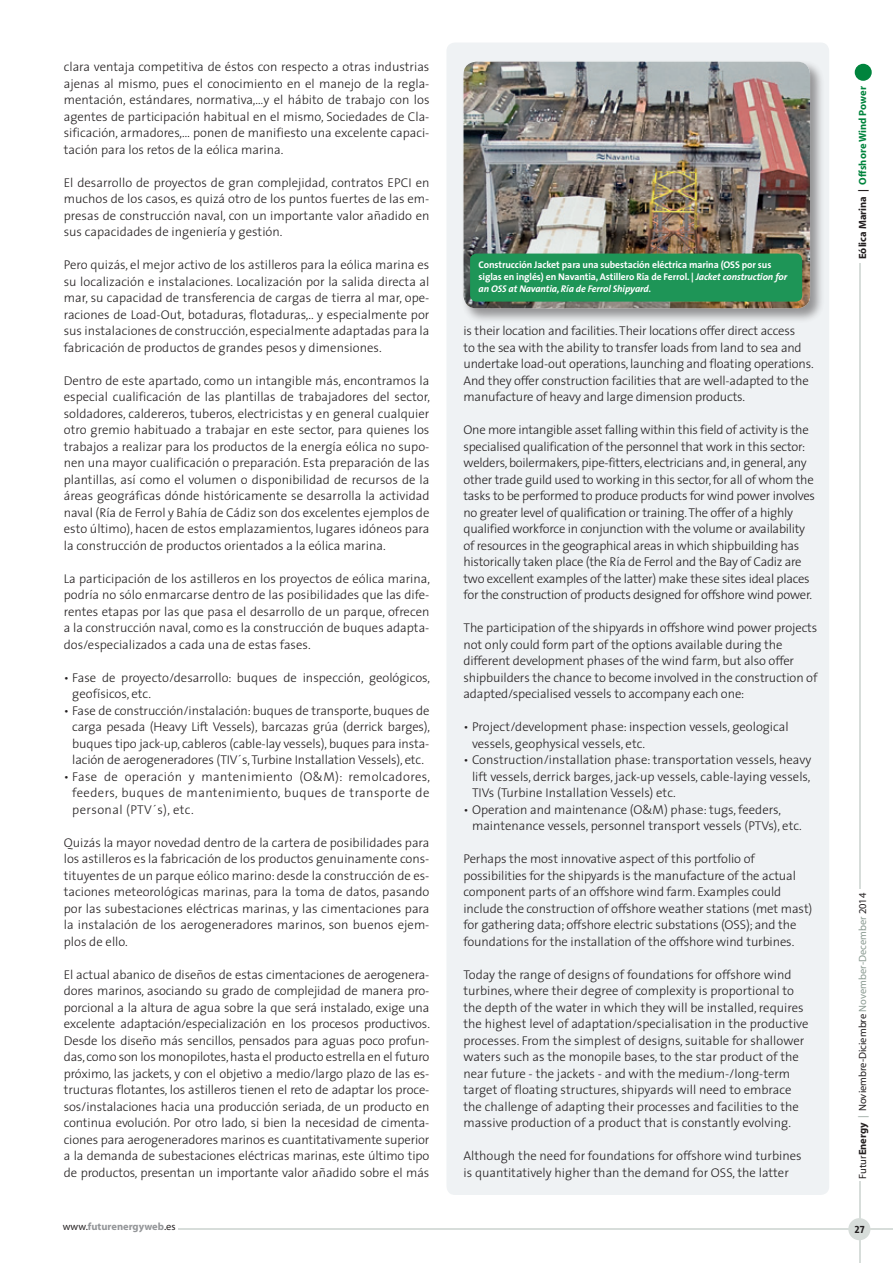
<style>
.page{position:relative;width:893px;height:1263px;background:#fff}
.page>*{position:absolute;margin:0;border:0;box-sizing:border-box;transform-origin:0 0}
.Texto{font:300 12.75px/16.5px "The Sans";color:#231f20;text-align:justify}
.Texto_ingles{font:300 12.75px/16.5px "The Sans";letter-spacing:-.01em;color:#231f20}
.t1{font:10.5px "Myriad";color:#231f20}
.t2{font:700 10.5px "Myriad";color:#00843d}
.t3{font:700 10.5px "Myriad";color:#939598}
.t4{font:10.5px "The Sans Bold Caps";color:#231f20}
.t5{font:700 9.75px/11.7px "The Sans";letter-spacing:-.01em;color:#fff}
.s1{font-style:italic}
.s2{color:#231f20}
.s3{font-weight:700}
.s4{color:#8b9b92}
.s5{font-weight:400;color:#231f20}
</style>
<div class="page">
<hr style="left:178px;top:1228px;width:715px;height:2px;background:#d7ddda">
<hr style="left:859px;top:1181px;width:1px;height:82px;background:#d7ddda">
<div style="left:855px;top:64px;width:17px;height:17px;background:#00843d;border-radius:50%"></div>
<hr style="left:859px;top:263px;width:1px;height:625px;background:#d7ddda">
<div style="left:848px;top:1218px;width:22px;height:22px;background:#d7ddda;border-radius:50%"></div>
<div style="left:446px;top:43px;width:383px;height:1152px;background:#eff2f4;border-radius:9px"></div>
<div style="left:461px;top:59px;width:364px;height:264px;background:#231f20;opacity:.45"></div>
<img style="left:463px;top:62px;width:347px;height:246px">
<div style="left:470px;top:254px;width:332px;height:48px;background:#1e9557;border-radius:6px"></div>
<p class="Texto" style="left:64px;top:58px;width:367px">clara ventaja competitiva de éstos con respecto a otras industrias ajenas al mismo, pues el conocimiento en el manejo de la regla&shy;mentación, estándares, normativa,…y el hábito de trabajo con los agentes de participación habitual en el mismo, Sociedades de Cla&shy;sificación, armadores,… ponen de manifiesto una excelente capaci&shy;tación para los retos de la eólica marina.</p>
<p class="Texto" style="left:64px;top:174px;width:367px">El desarrollo de proyectos de gran complejidad, contratos EPCI en muchos de los casos, es quizá otro de los puntos fuertes de las em&shy;presas de construcción naval, con un importante valor añadido en sus capacidades de ingeniería y gestión.</p>
<p class="Texto" style="left:64px;top:256px;width:367px">Pero quizás, el mejor activo de los astilleros para la eólica marina es su localización e instalaciones. Localización por la salida directa al mar, su capacidad de transferencia de cargas de tierra al mar, ope&shy;raciones de Load-Out, botaduras, flotaduras,.. y especialmente por sus instalaciones de construcción, especialmente adaptadas para la fabricación de productos de grandes pesos y dimensiones.</p>
<p class="Texto" style="left:64px;top:372px;width:368px">Dentro de este apartado, como un intangible más, encontramos la especial cualificación de las plantillas de trabajadores del sector, soldadores, caldereros, tuberos, electricistas y en general cualquier otro gremio habituado a trabajar en este sector, para quienes los trabajos a realizar para los productos de la energía eólica no supo&shy;nen una mayor cualificación o preparación. Esta preparación de las plantillas, así como el volumen o disponibilidad de recursos de la áreas geográficas dónde históricamente se desarrolla la actividad naval (Ría de Ferrol y Bahía de Cádiz son dos excelentes ejemplos de esto último), hacen de estos emplazamientos, lugares idóneos para la construcción de productos orientados a la eólica marina.</p>
<p class="Texto" style="left:64px;top:570px;width:368px">La participación de los astilleros en los proyectos de eólica marina, podría no sólo enmarcarse dentro de las posibilidades que las dife&shy;rentes etapas por las que pasa el desarrollo de un parque, ofrecen a la construcción naval, como es la construcción de buques adapta&shy;dos/especializados a cada una de estas fases.</p>
<p class="Texto" style="left:72px;top:669px;width:359px;text-indent:-9px">• Fase de proyecto/desarrollo: buques de inspección, geológicos, geofísicos, etc.</p>
<p class="Texto" style="left:72px;top:702px;width:359px;text-indent:-9px">• Fase de construcción/instalación: buques de transporte, buques de carga pesada (Heavy Lift Vessels), barcazas grúa (derrick barges), buques tipo jack-up, cableros (cable-lay vessels), buques para insta&shy;lación de aerogeneradores (TIV´s, Turbine Installation Vessels), etc.</p>
<p class="Texto" style="left:72px;top:768px;width:359px;text-indent:-9px">• Fase de operación y mantenimiento (O&amp;M): remolcadores, feeders, buques de mantenimiento, buques de transporte de personal (PTV´s), etc.</p>
<p class="Texto" style="left:64px;top:834px;width:367px">Quizás la mayor novedad dentro de la cartera de posibilidades para los astilleros es la fabricación de los productos genuinamente cons&shy;tituyentes de un parque eólico marino: desde la construcción de es&shy;taciones meteorológicas marinas, para la toma de datos, pasando por las subestaciones eléctricas marinas, y las cimentaciones para la instalación de los aerogeneradores marinos, son buenos ejem&shy;plos de ello.</p>
<p class="Texto" style="left:64px;top:966px;width:368px">El actual abanico de diseños de estas cimentaciones de aerogenera&shy;dores marinos, asociando su grado de complejidad de manera pro&shy;porcional a la altura de agua sobre la que será instalado, exige una excelente adaptación/especialización en los procesos productivos.<br>Desde los diseño más sencillos, pensados para aguas poco profun&shy;das, como son los monopilotes, hasta el producto estrella en el futuro próximo, las jackets, y con el objetivo a medio/largo plazo de las es&shy;tructuras flotantes, los astilleros tienen el reto de adaptar los proce&shy;sos/instalaciones hacia una producción seriada, de un producto en continua evolución. Por otro lado, si bien la necesidad de cimenta&shy;ciones para aerogeneradores marinos es cuantitativamente superior a la demanda de subestaciones eléctricas marinas, este último tipo de productos, presentan un importante valor añadido sobre el más</p>
<p class="t5" style="left:479px;top:259px;width:310px">Construcción Jacket para una subestación eléctrica marina (OSS por sus siglas en inglés) en Navantia, Astillero Ría de Ferrol. | <span class="s1">Jacket construction for an OSS at Navantia, Ría de Ferrol Shipyard.</span></p>
<p class="Texto_ingles" style="left:463px;top:322px;width:352px">is their location and facilities. Their locations offer direct access<br>to the sea with the ability to transfer loads from land to sea and undertake load-out operations, launching and floating operations.<br>And they offer construction facilities that are well-adapted to the manufacture of heavy and large dimension products.</p>
<p class="Texto_ingles" style="left:463px;top:421px;width:353px">One more intangible asset falling within this field of activity is the specialised qualification of the personnel that work in this sector: welders, boilermakers, pipe-fitters, electricians and, in general, any other trade guild used to working in this sector, for all of whom the tasks to be performed to produce products for wind power involves no greater level of qualification or training. The offer of a highly qualified workforce in conjunction with the volume or availability of resources in the geographical areas in which shipbuilding has historically taken place (the Ría de Ferrol and the Bay of Cadiz are two excellent examples of the latter) make these sites ideal places for the construction of products designed for offshore wind power.</p>
<p class="Texto_ingles" style="left:463px;top:619px;width:355px">The participation of the shipyards in offshore wind power projects not only could form part of the options available during the different development phases of the wind farm, but also offer shipbuilders the chance to become involved in the construction of adapted/specialised vessels to accompany each one:</p>
<p class="Texto" style="left:472px;top:718px;width:318px;text-indent:-9px">• Project/development phase: inspection vessels, geological vessels, geophysical vessels, etc.</p>
<p class="Texto" style="left:472px;top:751px;width:341px;text-indent:-9px">• Construction/installation phase: transportation vessels, heavy lift vessels, derrick barges, jack-up vessels, cable-laying vessels, TIVs (Turbine Installation Vessels) etc.</p>
<p class="Texto" style="left:472px;top:801px;width:331px;text-indent:-9px">• Operation and maintenance (O&amp;M) phase: tugs, feeders, maintenance vessels, personnel transport vessels (PTVs), etc.</p>
<p class="Texto_ingles" style="left:463px;top:850px;width:350px">Perhaps the most innovative aspect of this portfolio of possibilities for the shipyards is the manufacture of the actual component parts of an offshore wind farm. Examples could include the construction of offshore weather stations (met mast) for gathering data; offshore electric substations (OSS); and the foundations for the installation of the offshore wind turbines.</p>
<p class="Texto_ingles" style="left:463px;top:966px;width:346px">Today the range of designs of foundations for offshore wind turbines, where their degree of complexity is proportional to the depth of the water in which they will be installed, requires the highest level of adaptation/specialisation in the productive processes. From the simplest of designs, suitable for shallower waters such as the monopile bases, to the star product of the near future - the jackets - and with the medium-/long-term target of floating structures, shipyards will need to embrace the challenge of adapting their processes and facilities to the massive production of a product that is constantly evolving.</p>
<p class="Texto_ingles" style="left:463px;top:1147px;width:340px">Although the need for foundations for offshore wind turbines is quantitatively higher than the demand for OSS, the latter</p>
<p class="t2" style="left:857px;top:259px;width:174px;rotate:-90deg"><span class="s2">Eólica Marina |</span> Offshore Wind Power</p>
<p class="t1" style="left:857px;top:1178px;width:287px;rotate:-90deg">Futur<span class="s3">Energy</span> <span class="s4">|</span> Noviembre-Diciembre <span class="s4">November-December</span> 2014</p>
<p class="t3" style="left:63px;top:1220px;width:114px"><span class="s5">www.</span>futurenergyweb<span class="s5">.es</span></p>
<p class="t4" style="left:855px;top:1220px;width:12px">27</p>
</div>
